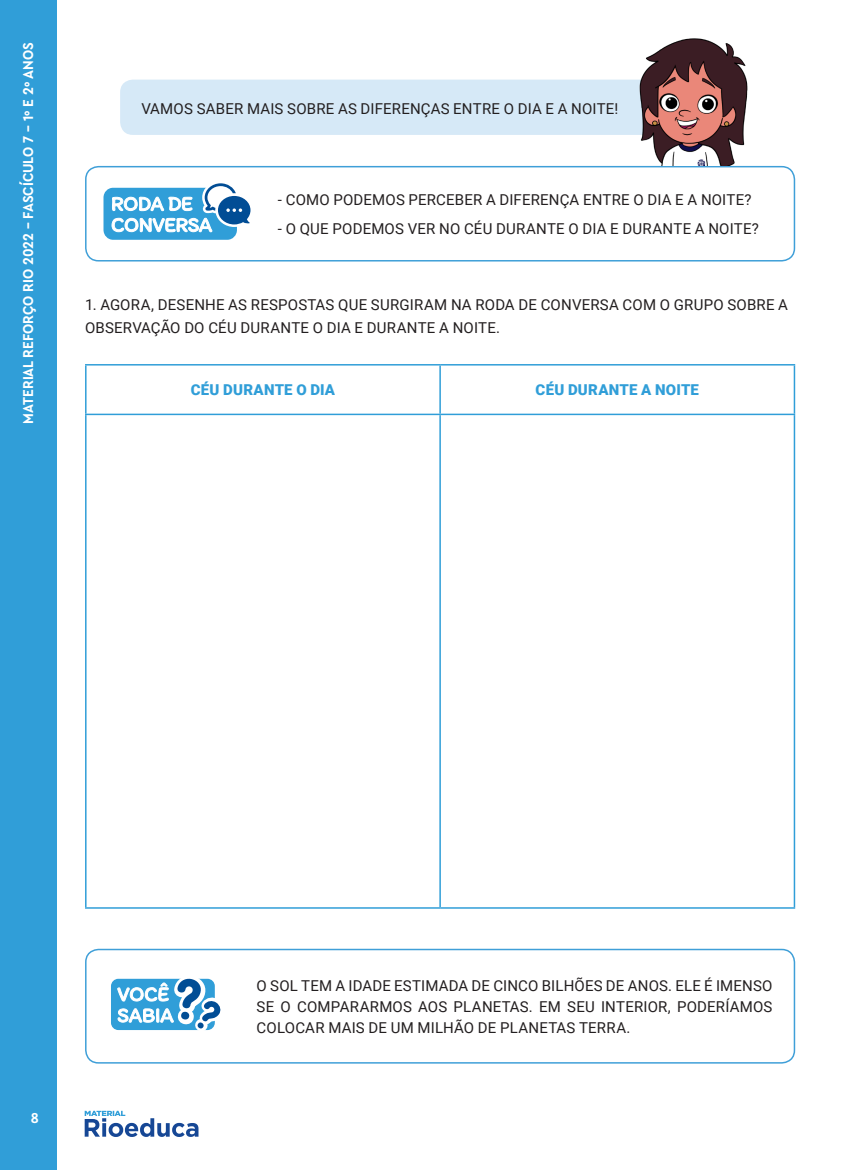
<style>
.page{position:relative;width:859px;height:1170px;background:#fff}
.page>*{position:absolute;margin:0;border:0;box-sizing:border-box;transform-origin:0 0}
.TextoBase{font:15px/21px "Roboto";letter-spacing:.01em;color:#231f20;text-align:justify}
.t1{font:700 15px "Cera Compact Pro";color:#fff}
.TextoBase-2{font:900 15px "Roboto";letter-spacing:.015em;color:#309ed8}
</style>
<div class="page">
<div style="left:0;top:0;width:56px;height:1169px;background:#309ed8"></div>
<div style="left:85px;top:948px;width:710px;height:115px;border:2px solid #3f9fd8;border-radius:13px"></div>
<div style="left:120px;top:80px;width:534px;height:55px;background:#d6e9f7;border-radius:13px"></div>
<div style="left:85px;top:166px;width:710px;height:95px;border:2px solid #3f9fd8;border-radius:13px"></div>
<div style="left:103px;top:188px;width:134px;height:52px;background:#309ed8;border-radius:10px"></div>
<svg style="left:112px;top:183px;width:139px;height:49px"></svg>
<img style="left:611px;top:38px;width:163px;height:128px">
<svg style="left:85px;top:948px;width:141px;height:188px"></svg>
<hr style="left:85px;top:364px;width:355px;height:1px;background:#309ed8">
<hr style="left:85px;top:365px;width:2px;height:48px;background:#309ed8">
<hr style="left:440px;top:364px;width:355px;height:1px;background:#309ed8">
<hr style="left:439px;top:365px;width:2px;height:48px;background:#309ed8">
<hr style="left:794px;top:365px;width:1px;height:48px;background:#309ed8">
<hr style="left:85px;top:413px;width:355px;height:2px;background:#309ed8">
<hr style="left:85px;top:415px;width:2px;height:492px;background:#309ed8">
<hr style="left:440px;top:413px;width:355px;height:2px;background:#309ed8">
<hr style="left:439px;top:415px;width:2px;height:492px;background:#309ed8">
<hr style="left:794px;top:415px;width:1px;height:492px;background:#309ed8">
<hr style="left:85px;top:907px;width:355px;height:1px;background:#309ed8">
<hr style="left:440px;top:907px;width:355px;height:1px;background:#309ed8">
<p class="t1" style="left:18px;top:423px;width:382px;rotate:-90deg">MATERIAL REFORÇO RIO 2022 - FASCÍCULO 7 - 1º E 2º ANOS</p>
<p class="TextoBase" style="left:141px;top:97px;width:479px">VAMOS SABER MAIS SOBRE AS DIFERENÇAS ENTRE O DIA E A NOITE!</p>
<p class="TextoBase" style="left:278px;top:188px;width:475px">- COMO PODEMOS PERCEBER A DIFERENÇA ENTRE O DIA E A NOITE?</p>
<p class="TextoBase" style="left:278px;top:218px;width:483px">- O QUE PODEMOS VER NO CÉU DURANTE O DIA E DURANTE A NOITE?</p>
<p class="TextoBase" style="left:85px;top:293px;width:704px;line-height:22.5px">1. AGORA, DESENHE AS RESPOSTAS QUE SURGIRAM NA RODA DE CONVERSA COM O GRUPO SOBRE A<br>OBSERVAÇÃO DO CÉU DURANTE O DIA E DURANTE A NOITE.</p>
<p class="TextoBase-2" style="left:191px;top:379px;width:146px">CÉU DURANTE O DIA</p>
<p class="TextoBase-2" style="left:536px;top:379px;width:165px">CÉU DURANTE A NOITE</p>
<p class="t1" style="left:31px;top:1107px;width:10px">8</p>
<p class="TextoBase" style="left:257px;top:974px;width:517px">O SOL TEM A IDADE ESTIMADA DE CINCO BILHÕES DE ANOS. ELE É IMENSO SE O COMPARARMOS AOS PLANETAS. EM SEU INTERIOR, PODERÍAMOS COLOCAR MAIS DE UM MILHÃO DE PLANETAS TERRA.</p>
</div>
